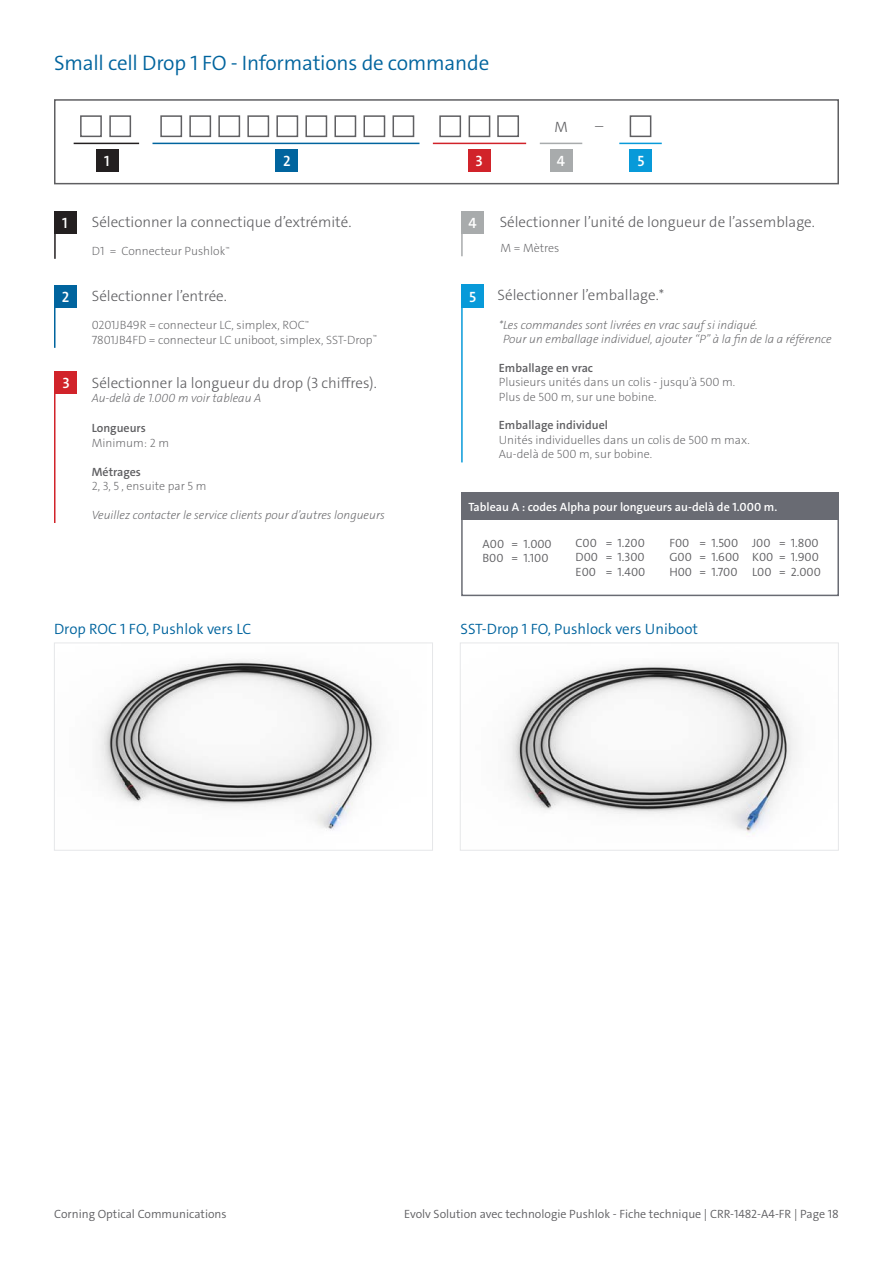
<style>
.page{position:relative;width:893px;height:1263px;background:#fff}
.page>*{position:absolute;margin:0;border:0;box-sizing:border-box;transform-origin:0 0}
.Subhead{font:300 21px "The Sans C4 s";letter-spacing:-.01em;color:#00649e}
.t1{font:300 15px "The Sans C4 s";color:#5f5f62}
.t2{font:300 15px "The Sans C4 s";color:#00649e}
.t3{font:600 15px "The Sans C4 s";color:#fff}
.t4{font:200 12px "The Sans C4 s";color:#5f5f62}
.t5{font:300 12px "The Sans C4 s";color:#5f5f62}
.t6{font:italic 200 12px/14.4px "The Sans C4 s";color:#5f5f62}
.t7{font:600 12px "The Sans C4 s";color:#5f5f62}
.t8{font:600 12px "The Sans C4 s";color:#fff}
</style>
<div class="page">
<div style="left:461px;top:492px;width:378px;height:104px;border:2px solid #696b73"></div>
<div style="left:54px;top:211px;width:23px;height:23px;background:#231f20"></div>
<hr style="left:54px;top:234px;width:2px;height:25px;background:#231f20">
<div style="left:54px;top:285px;width:22px;height:23px;background:#00649e"></div>
<hr style="left:54px;top:307px;width:2px;height:41px;background:#00649e">
<div style="left:54px;top:371px;width:22px;height:23px;background:#d1232a"></div>
<hr style="left:54px;top:393px;width:2px;height:130px;background:#d1232a">
<div style="left:461px;top:211px;width:23px;height:23px;background:#a8abac"></div>
<hr style="left:461px;top:234px;width:2px;height:22px;background:#a8abac">
<div style="left:461px;top:285px;width:23px;height:22px;background:#089ad9"></div>
<hr style="left:461px;top:305px;width:2px;height:157px;background:#089ad9">
<div style="left:54px;top:99px;width:785px;height:85px;border:2px solid #5f5f62"></div>
<div style="left:80px;top:115px;width:22px;height:22px;border:2px solid #5f5f62"></div>
<div style="left:109px;top:115px;width:22px;height:22px;border:2px solid #5f5f62"></div>
<hr style="left:74px;top:143px;width:65px;height:1px;background:#231f20">
<div style="left:96px;top:149px;width:22px;height:22px;background:#231f20"></div>
<div style="left:439px;top:115px;width:22px;height:22px;border:2px solid #5f5f62"></div>
<div style="left:469px;top:115px;width:21px;height:22px;border:2px solid #5f5f62"></div>
<hr style="left:433px;top:143px;width:93px;height:1px;background:#d1232a">
<div style="left:468px;top:149px;width:22px;height:22px;background:#d1232a"></div>
<div style="left:550px;top:149px;width:22px;height:22px;background:#a8abac"></div>
<hr style="left:619px;top:143px;width:43px;height:1px;background:#089ad9">
<div style="left:630px;top:149px;width:22px;height:22px;background:#089ad9"></div>
<div style="left:497px;top:115px;width:22px;height:22px;border:2px solid #5f5f62"></div>
<div style="left:630px;top:115px;width:21px;height:22px;border:2px solid #5f5f62"></div>
<div style="left:461px;top:492px;width:378px;height:27px;background:#696b73"></div>
<svg style="left:54px;top:642px;width:379px;height:209px"></svg>
<svg style="left:460px;top:642px;width:379px;height:209px"></svg>
<hr style="left:152px;top:143px;width:267px;height:1px;background:#00649e">
<div style="left:276px;top:149px;width:22px;height:22px;background:#00649e"></div>
<div style="left:160px;top:115px;width:22px;height:22px;border:2px solid #5f5f62"></div>
<div style="left:189px;top:115px;width:22px;height:22px;border:2px solid #5f5f62"></div>
<div style="left:218px;top:115px;width:22px;height:22px;border:2px solid #5f5f62"></div>
<div style="left:247px;top:115px;width:22px;height:22px;border:2px solid #5f5f62"></div>
<div style="left:276px;top:115px;width:22px;height:22px;border:2px solid #5f5f62"></div>
<div style="left:305px;top:115px;width:22px;height:22px;border:2px solid #5f5f62"></div>
<div style="left:334px;top:115px;width:22px;height:22px;border:2px solid #5f5f62"></div>
<div style="left:363px;top:115px;width:22px;height:22px;border:2px solid #5f5f62"></div>
<div style="left:393px;top:115px;width:21px;height:22px;border:2px solid #5f5f62"></div>
<hr style="left:540px;top:143px;width:42px;height:1px;background:#a8abac">
<p class="Subhead" style="left:54px;top:49px;width:437px">Small cell Drop 1 FO - Informations de commande</p>
<p class="t1" style="left:554px;top:117px;width:15px">M</p>
<p class="t1" style="left:595px;top:108px;width:10px">_</p>
<p class="t3" style="left:104px;top:151px;width:7px">1</p>
<p class="t3" style="left:475px;top:151px;width:9px">3</p>
<p class="t3" style="left:557px;top:151px;width:10px">4</p>
<p class="t3" style="left:637px;top:151px;width:9px">5</p>
<p class="t3" style="left:283px;top:151px;width:9px">2</p>
<p class="t3" style="left:62px;top:214px;width:7px">1</p>
<p class="t1" style="left:92px;top:212px;width:261px">Sélectionner la connectique d’extrémité.</p>
<p class="t4" style="left:92px;top:244px;width:139px">D1 = Connecteur Pushlok<sup>™</sup></p>
<p class="t3" style="left:62px;top:287px;width:9px">2</p>
<p class="t1" style="left:92px;top:286px;width:137px">Sélectionner l’entrée.</p>
<p class="t4" style="left:92px;top:317px;width:219px">0201JB49R = connecteur LC, simplex, ROC<sup>™</sup></p>
<p class="t4" style="left:92px;top:332px;width:287px">7801JB4FD = connecteur LC uniboot, simplex, SST-Drop<sup>™</sup></p>
<p class="t1" style="left:92px;top:373px;width:286px">Sélectionner la longueur du drop (3 chiffres).</p>
<p class="t6" style="left:92px;top:391px;width:171px">Au-delà de 1.000 m voir tableau A</p>
<p class="t3" style="left:63px;top:373px;width:9px">3</p>
<p class="t7" style="left:92px;top:421px;width:56px">Longueurs</p>
<p class="t4" style="left:92px;top:435px;width:79px">Minimum: 2 m</p>
<p class="t7" style="left:92px;top:464px;width:51px">Métrages</p>
<p class="t4" style="left:92px;top:478px;width:116px">2, 3, 5 , ensuite par 5 m</p>
<p class="t6" style="left:92px;top:508px;width:295px">Veuillez contacter le service clients pour d’autres longueurs</p>
<p class="t3" style="left:469px;top:214px;width:10px">4</p>
<p class="t3" style="left:469px;top:287px;width:9px">5</p>
<p class="t1" style="left:500px;top:212px;width:317px">Sélectionner l’unité de longueur de l’assemblage.</p>
<p class="t4" style="left:500px;top:240px;width:60px">M = Mètres</p>
<p class="t1" style="left:498px;top:285px;width:168px">Sélectionner l’emballage.*</p>
<p class="t6" style="left:503px;top:317px;width:330px;text-indent:-4px">*Les commandes sont livrées en vrac sauf si indiqué.<br>Pour un emballage individuel, ajouter “P” à la fin de la a référence</p>
<p class="t7" style="left:499px;top:360px;width:96px">Emballage en vrac</p>
<p class="t4" style="left:499px;top:374px;width:238px">Plusieurs unités dans un colis - jusqu’à 500 m.</p>
<p class="t4" style="left:499px;top:389px;width:159px">Plus de 500 m, sur une bobine.</p>
<p class="t7" style="left:499px;top:418px;width:111px">Emballage individuel</p>
<p class="t4" style="left:499px;top:432px;width:252px">Unités individuelles dans un colis de 500 m max.</p>
<p class="t4" style="left:499px;top:446px;width:155px">Au-delà de 500 m, sur bobine.</p>
<p class="t8" style="left:468px;top:499px;width:310px">Tableau A : codes Alpha pour longueurs au-delà de 1.000 m.</p>
<p class="t5" style="left:482px;top:536px;width:23px">A00</p>
<p class="t5" style="left:482px;top:551px;width:23px">B00</p>
<p class="t5" style="left:779px;top:535px;width:41px">= 1.800</p>
<p class="t5" style="left:779px;top:549px;width:41px">= 1.900</p>
<p class="t5" style="left:779px;top:564px;width:43px">= 2.000</p>
<p class="t5" style="left:576px;top:535px;width:23px">C00</p>
<p class="t5" style="left:576px;top:549px;width:24px">D00</p>
<p class="t5" style="left:576px;top:564px;width:22px">E00</p>
<p class="t5" style="left:606px;top:535px;width:41px">= 1.200</p>
<p class="t5" style="left:606px;top:549px;width:40px">= 1.300</p>
<p class="t5" style="left:606px;top:564px;width:41px">= 1.400</p>
<p class="t5" style="left:669px;top:535px;width:21px">F00</p>
<p class="t5" style="left:669px;top:549px;width:24px">G00</p>
<p class="t5" style="left:669px;top:564px;width:24px">H00</p>
<p class="t5" style="left:699px;top:535px;width:40px">= 1.500</p>
<p class="t5" style="left:699px;top:549px;width:41px">= 1.600</p>
<p class="t5" style="left:699px;top:564px;width:39px">= 1.700</p>
<p class="t5" style="left:752px;top:535px;width:20px">J00</p>
<p class="t5" style="left:752px;top:549px;width:23px">K00</p>
<p class="t5" style="left:752px;top:564px;width:21px">L00</p>
<p class="t5" style="left:512px;top:536px;width:42px">= 1.000</p>
<p class="t5" style="left:512px;top:551px;width:38px">= 1.100</p>
<p class="t2" style="left:54px;top:619px;width:199px">Drop ROC 1 FO, Pushlok vers LC</p>
<p class="t2" style="left:461px;top:619px;width:239px">SST-Drop 1 FO, Pushlock vers Uniboot</p>
<p class="t5" style="left:54px;top:1206px;width:174px">Corning Optical Communications</p>
<p class="t5" style="left:404px;top:1206px;width:436px">Evolv Solution avec technologie Pushlok - Fiche technique | CRR-1482-A4-FR | Page 18</p>
</div>
